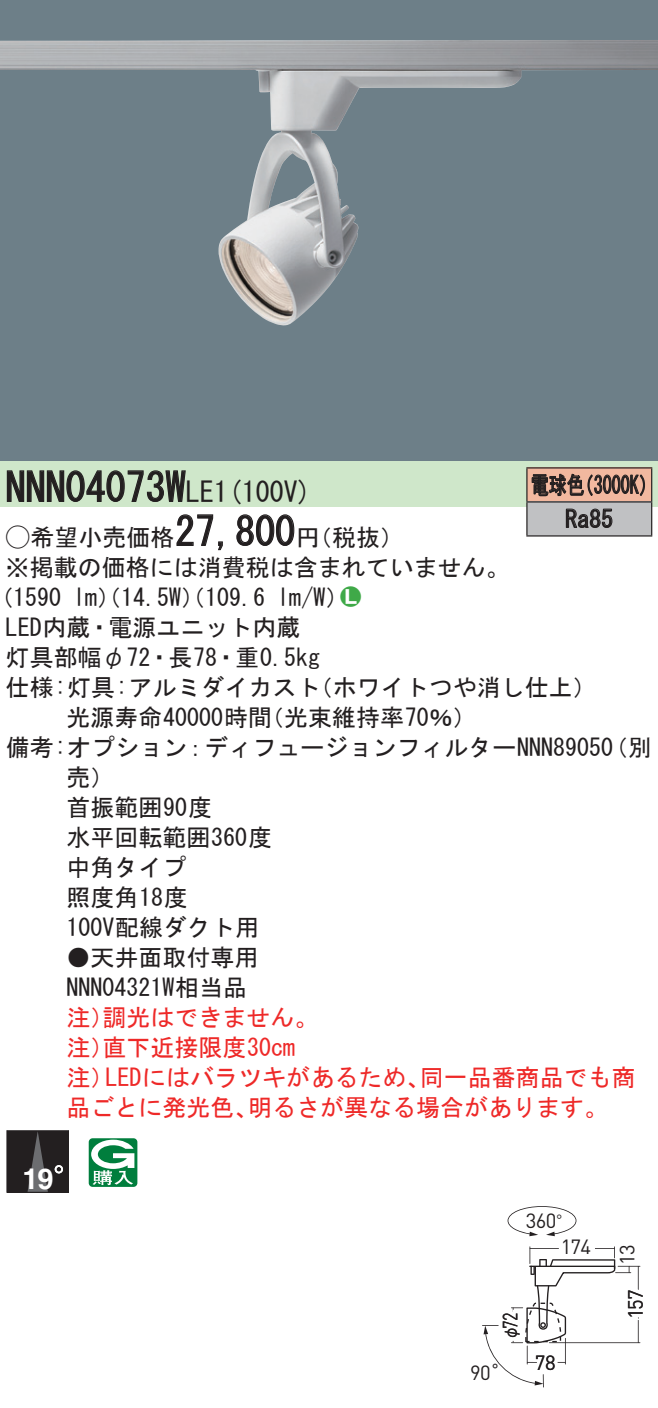
<style>
.page{position:relative;width:658px;height:1408px;background:#fff}
.page>*{position:absolute;margin:0;border:0;box-sizing:border-box;transform-origin:0 0}
.t1{font:40px "MS Gothic";color:#231f20}
.t2{font:700 28.8px "Helvetica LT Std";color:#fff}
.t3{font:28px "MS Gothic";color:#231f20}
.t4{font:24px/30px "MS Gothic";color:#231f20}
.t5{font:24px/30px "MS Gothic";color:#ee2928}
.t6{font:24px/34px "MS Gothic";color:#231f20;scale:.75 1}
.t7{font:24px "Ford Classification 1";color:#3fa948}
.t8{font:20.4px "DINOT";letter-spacing:-.025em;color:#231f20}
.t9{font:20.4px "DINOT";letter-spacing:-.025em;color:#231f20;scale:.8 1}
.t10{font:18px "Gothic BBB Pro Medium 90 pv RKSJ H";color:#231f20;scale:.8 1}
.s1{font-size:40px}
.s2{font-family:"Ford Classification 1"}
.s3{color:#fff}
.s4{font-family:"Gothic BBB Pro Medium 90 pv RKSJ H";font-size:18px}
</style>
<div class="page">
<div style="left:0;top:0;width:658px;height:462px;background:#6d7f88"></div>
<img style="left:0;top:40px;width:658px;height:286px">
<div style="left:0;top:462px;width:658px;height:45px;background:#cfe7ca"></div>
<svg style="left:6px;top:470px;width:180px;height:32px"></svg>
<svg style="left:176px;top:514px;width:47px;height:37px"></svg>
<svg style="left:236px;top:514px;width:59px;height:32px"></svg>
<div style="left:7px;top:1131px;width:61px;height:61px;background:#231f20"></div>
<svg style="left:27px;top:1133px;width:21px;height:58px"></svg>
<div style="left:7px;top:1131px;width:62px;height:62px;border:1px solid #231f20"></div>
<svg style="left:55px;top:1165px;width:8px;height:8px"></svg>
<svg style="left:89px;top:1138px;width:48px;height:49px"></svg>
<div style="left:527px;top:468px;width:124px;height:34px;background:#f2b89f"></div>
<div style="left:527px;top:502px;width:124px;height:34px;background:#c0c1c3"></div>
<hr style="left:526px;top:467px;width:126px;height:2px;background:#231f20">
<hr style="left:526px;top:468px;width:1px;height:33px;background:#231f20">
<hr style="left:651px;top:468px;width:1px;height:33px;background:#231f20">
<hr style="left:526px;top:501px;width:126px;height:2px;background:#231f20">
<hr style="left:526px;top:502px;width:1px;height:33px;background:#231f20">
<hr style="left:651px;top:502px;width:1px;height:33px;background:#231f20">
<hr style="left:526px;top:535px;width:126px;height:2px;background:#231f20">
<svg style="left:531px;top:473px;width:114px;height:24px"></svg>
<svg style="left:565px;top:508px;width:47px;height:20px"></svg>
<svg style="left:482px;top:1206px;width:159px;height:181px"></svg>
<h1 class="t1" style="left:6px;top:467px;width:162px">NNN04073</h1>
<p class="t3" style="left:166px;top:478px;width:147px"><span class="s1">W</span>LE (1 100 (V</p>
<h1 class="t1" style="left:175px;top:511px;width:121px">27,800</h1>
<p class="t4" style="left:6px;top:522px;width:505px"><span class="s2">A</span>希望小売価格<br>※掲載の価格には消費税は含まれていません。</p>
<p class="t7" style="left:340px;top:585px;width:22px">2<span class="s3">7</span></p>
<p class="t4" style="left:296px;top:522px;width:109px">（円税抜(</p>
<p class="t4" style="left:277px;top:582px;width:73px">l m (W/</p>
<p class="t4" style="left:-11px;top:582px;width:74px">（1590</p>
<p class="t4" style="left:6px;top:612px;width:296px">LED内蔵・電源ユニット内蔵</p>
<p class="t4" style="left:6px;top:642px;width:316px">灯具部幅φ72・長78・重0.5kg</p>
<p class="t4" style="left:73px;top:582px;width:193px">lm）（14.5 ）（W 109.6</p>
<p class="t6" style="left:565px;top:468px;width:65px;text-indent:-34px">電球色<br>Ra85</p>
<p class="t6" style="left:575px;top:468px;width:109px">（3000 (K</p>
<p class="t4" style="left:260px;top:672px;width:218px;text-indent:-254px">仕様:灯具:アルミダイカスト<br>（光束維持率70％(</p>
<p class="t4" style="left:309px;top:672px;width:290px">（ホワイトつや消し仕上(</p>
<p class="t4" style="left:66px;top:702px;width:207px">光源寿命40000時間</p>
<p class="t4" style="left:66px;top:732px;width:548px;text-indent:-61px">備考:オプション：ディフュージョンフィルターNNN89050売(<br>首振範囲90度<br>水平回転範囲360度<br>中角タイプ<br>照度角18度<br>100V配線ダクト用</p>
<p class="t4" style="left:66px;top:942px;width:193px">●天井面取付専用<br>NNN04321W相当品</p>
<p class="t5" style="left:102px;top:1002px;width:217px">調光はできません。</p>
<p class="t5" style="left:102px;top:1002px;width:194px;text-indent:-36px">注）<br>直下近接限度30cm</p>
<p class="t5" style="left:66px;top:1032px;width:49px">注）</p>
<p class="t4" style="left:604px;top:732px;width:49px">（別</p>
<p class="t5" style="left:66px;top:1062px;width:49px">注）</p>
<p class="t5" style="left:105px;top:1062px;width:326px">LEDにはバラツキがあるため、</p>
<p class="t5" style="left:420px;top:1062px;width:217px">同一品番商品でも商</p>
<p class="t5" style="left:66px;top:1092px;width:193px">品ごとに発光色、</p>
<p class="t5" style="left:248px;top:1092px;width:362px">明るさが異なる場合があります。</p>
<p class="t2" style="left:23px;top:1161px;width:33px">19</p>
<p class="t8" style="left:525px;top:1207px;width:50px">360<span class="s4">°</span></p>
<p class="t9" style="left:496px;top:1329px;width:22px;rotate:-90deg">72</p>
<p class="t10" style="left:495px;top:1340px;width:19px;rotate:-90deg">φ</p>
<p class="t8" style="left:470px;top:1359px;width:32px">90˚</p>
<p class="t8" style="left:561px;top:1233px;width:32px">174</p>
<p class="t8" style="left:613px;top:1265px;width:22px;rotate:-90deg">13</p>
<p class="t8" style="left:621px;top:1319px;width:32px;rotate:-90deg">157</p>
<p class="t8" style="left:535px;top:1348px;width:22px">78</p>
</div>
